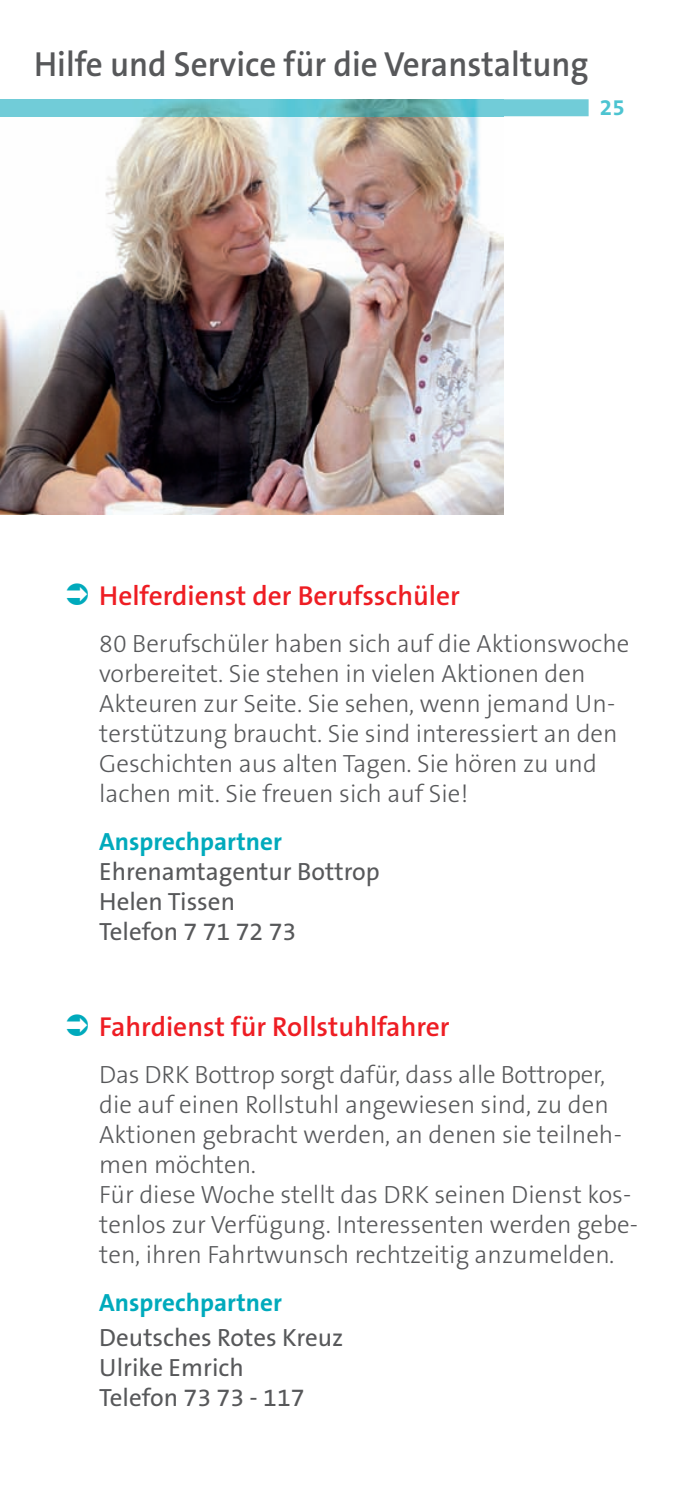
<style>
.page{position:relative;width:695px;height:1489px;background:#fff}
.page>*{position:absolute;margin:0;border:0;box-sizing:border-box;transform-origin:0 0}
.t1{font:600 35px "The Sans B Plus W6";color:#57585a;scale:.95 1}
.t2{font:600 27.5px "The Sans B Plus W6";color:#ee1d23}
.t3{font:300 25px/30px "The Sans B Plus W3";color:#57585a}
.t4{font:25px/30px "The Sans B Plus W5 Plain";color:#57585a}
.t5{font:700 25px "The Sans B Plus W7";color:#00aabc}
.t6{font:700 22.5px "The Sans B Plus W7";color:#4dc4d1}
</style>
<div class="page">
<img style="left:0;top:116px;width:503px;height:398px">
<svg style="left:0;top:99px;width:588px;height:17px;background:#69c2c9"></svg>
<h1 class="t1" style="left:34px;top:41px;width:585px">Hilfe und Service für die Veranstaltung</h1>
<p class="t6" style="left:600px;top:93px;width:26px">25</p>
<p class="t2" style="left:99px;top:577px;width:362px">Helferdienst der Berufsschüler</p>
<p class="t3" style="left:99px;top:628px;width:531px">80 Berufschüler haben sich auf die Aktionswoche vorbereitet. Sie stehen in vielen Aktionen den Akteuren zur Seite. Sie sehen, wenn jemand Un&shy;terstützung braucht. Sie sind interessiert an den Geschichten aus alten Tagen. Sie hören zu und lachen mit. Sie freuen sich auf Sie!</p>
<p class="t5" style="left:99px;top:825px;width:184px">Ansprechpartner</p>
<p class="t4" style="left:99px;top:856px;width:282px">Ehrenamtagentur Bottrop<br>Helen Tissen<br>Telefon 7 71 72 73</p>
<p class="t2" style="left:99px;top:1008px;width:352px">Fahrdienst für Rollstuhlfahrer</p>
<p class="t3" style="left:99px;top:1059px;width:540px">Das DRK Bottrop sorgt dafür, dass alle Bottroper, die auf einen Rollstuhl angewiesen sind, zu den Aktionen gebracht werden, an denen sie teilneh&shy;men möchten.<br>Für diese Woche stellt das DRK seinen Dienst kos&shy;tenlos zur Verfügung. Interessenten werden gebe&shy;ten, ihren Fahrtwunsch rechtzeitig anzumelden.</p>
<p class="t5" style="left:99px;top:1286px;width:184px">Ansprechpartner</p>
<p class="t4" style="left:99px;top:1322px;width:246px">Deutsches Rotes Kreuz<br>Ulrike Emrich<br>Telefon 73 73 - 117</p>
</div>
